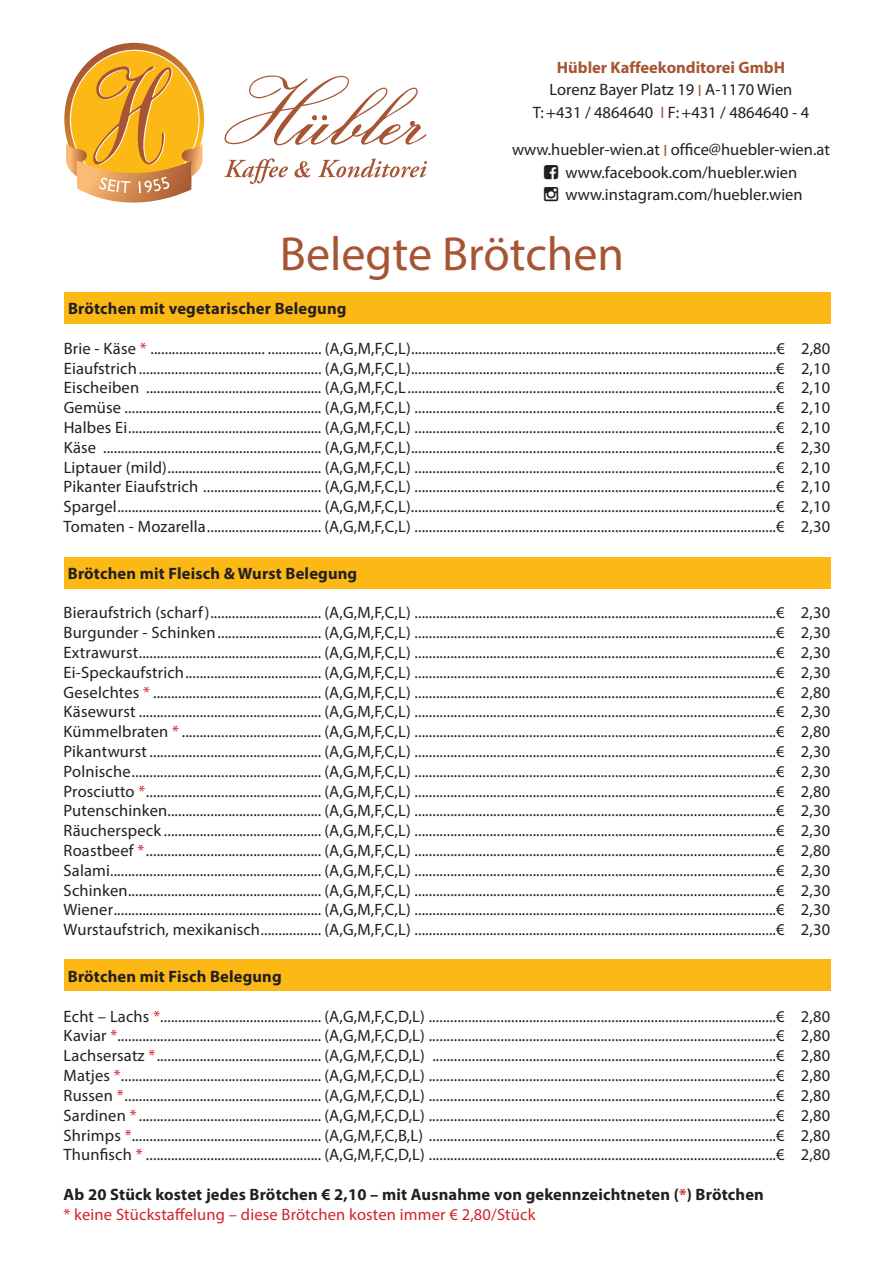
<style>
.page{position:relative;width:893px;height:1263px;background:#fff}
.page>*{position:absolute;margin:0;border:0;box-sizing:border-box;transform-origin:0 0}
.t1{font:48px "Myriad Pro";color:#a75433}
.t2{font:16.5px/19.8px "Myriad Pro";letter-spacing:.01em;color:#231f20;text-align:justify}
.t3{font:700 16.5px/19.8px "Myriad Pro";letter-spacing:.01em;color:#231f20}
.t4{font:16.5px/22.5px "Myriad";color:#231f20;text-align:center}
.s1{font-weight:700;color:#a75433}
.s2{color:#a75433}
.s3{color:#d1232a}
.s4{font-weight:400;color:#d1232a}
</style>
<div class="page">
<div style="left:64px;top:292px;width:767px;height:32px;background:#fcb814"></div>
<div style="left:64px;top:959px;width:767px;height:32px;background:#fcb814"></div>
<div style="left:64px;top:557px;width:767px;height:31px;background:#fcb814"></div>
<svg style="left:64px;top:43px;width:140px;height:160px"></svg>
<svg style="left:225px;top:75px;width:201px;height:70px"></svg>
<svg style="left:224px;top:158px;width:64px;height:26px"></svg>
<svg style="left:294px;top:161px;width:17px;height:16px"></svg>
<svg style="left:318px;top:158px;width:109px;height:19px"></svg>
<p class="t4" style="left:533px;top:56px;width:278px"><span class="s1">Hübler Kaffeekonditorei GmbH<br></span>Lorenz Bayer Platz 19 <span class="s2">I</span> A-1170 Wien<br>T: +431 / 4864640 <span class="s2">I</span> F: +431 / 4864640 - 4</p>
<p class="t4" style="left:512px;top:139px;width:319px">www.huebler-wien.at <span class="s2">I</span> office@huebler-wien.at</p>
<p class="t2" style="left:565px;top:161px;width:239px;line-height:22.5px">www.facebook.com/huebler.wien www.instagram.com/huebler.wien</p>
<h1 class="t1" style="left:280px;top:224px;width:346px">Belegte Brötchen</h1>
<p class="t3" style="left:68px;top:298px;width:280px">Brötchen mit vegetarischer Belegung</p>
<p class="t2" style="left:64px;top:338px;width:768px">Brie - Käse <span class="s3">*</span> ................................ ............... (A,G,M,F,C,L)......................................................................................................€ 2,80<br>Eiaufstrich................................................... (A,G,M,F,C,L)......................................................................................................€ 2,10<br>Eischeiben ................................................. (A,G,M,F,C,L.......................................................................................................€ 2,10<br>Gemüse ....................................................... (A,G,M,F,C,L) .....................................................................................................€ 2,10<br>Halbes Ei...................................................... (A,G,M,F,C,L) .....................................................................................................€ 2,10<br>Käse ............................................................. (A,G,M,F,C,L)......................................................................................................€ 2,30<br>Liptauer (mild)........................................... (A,G,M,F,C,L) .....................................................................................................€ 2,10<br>Pikanter Eiaufstrich ................................. (A,G,M,F,C,L) .....................................................................................................€ 2,10<br>Spargel......................................................... (A,G,M,F,C,L)......................................................................................................€ 2,10<br>Tomaten - Mozarella................................ (A,G,M,F,C,L) .....................................................................................................€ 2,30</p>
<p class="t3" style="left:68px;top:563px;width:291px">Brötchen mit Fleisch &amp; Wurst Belegung</p>
<p class="t2" style="left:64px;top:603px;width:768px">Bieraufstrich (scharf)............................... (A,G,M,F,C,L) .....................................................................................................€ 2,30<br>Burgunder - Schinken............................. (A,G,M,F,C,L) .....................................................................................................€ 2,30<br>Extrawurst................................................... (A,G,M,F,C,L) .....................................................................................................€ 2,30<br>Ei-Speckaufstrich...................................... (A,G,M,F,C,L) .....................................................................................................€ 2,30<br>Geselchtes <span class="s3">*</span> ............................................... (A,G,M,F,C,L) .....................................................................................................€ 2,80<br>Käsewurst ................................................... (A,G,M,F,C,L) .....................................................................................................€ 2,30<br>Kümmelbraten <span class="s3">*</span> ....................................... (A,G,M,F,C,L) .....................................................................................................€ 2,80<br>Pikantwurst................................................ (A,G,M,F,C,L) .....................................................................................................€ 2,30<br>Polnische..................................................... (A,G,M,F,C,L) .....................................................................................................€ 2,30<br>Prosciutto <span class="s3">*</span>................................................. (A,G,M,F,C,L) .....................................................................................................€ 2,80<br>Putenschinken........................................... (A,G,M,F,C,L) .....................................................................................................€ 2,30<br>Räucherspeck ............................................ (A,G,M,F,C,L) .....................................................................................................€ 2,30<br>Roastbeef <span class="s3">*</span>................................................. (A,G,M,F,C,L) .....................................................................................................€ 2,80<br>Salami........................................................... (A,G,M,F,C,L) .....................................................................................................€ 2,30<br>Schinken...................................................... (A,G,M,F,C,L) .....................................................................................................€ 2,30<br>Wiener.......................................................... (A,G,M,F,C,L) .....................................................................................................€ 2,30<br>Wurstaufstrich, mexikanisch................. (A,G,M,F,C,L) .....................................................................................................€ 2,30</p>
<p class="t3" style="left:68px;top:966px;width:215px">Brötchen mit Fisch Belegung</p>
<p class="t2" style="left:64px;top:1006px;width:768px">Echt – Lachs <span class="s3">*</span>............................................. (A,G,M,F,C,D,L) .................................................................................................€ 2,80<br>Kaviar <span class="s3">*</span>......................................................... (A,G,M,F,C,D,L) .................................................................................................€ 2,80<br>Lachsersatz <span class="s3">*</span>.............................................. (A,G,M,F,C,D,L) ................................................................................................€ 2,80<br>Matjes <span class="s3">*</span>........................................................ (A,G,M,F,C,D,L) .................................................................................................€ 2,80<br>Russen <span class="s3">*</span>....................................................... (A,G,M,F,C,D,L) .................................................................................................€ 2,80<br>Sardinen <span class="s3">*</span> ................................................... (A,G,M,F,C,D,L) .................................................................................................€ 2,80<br>Shrimps <span class="s3">*</span>..................................................... (A,G,M,F,C,B,L) .................................................................................................€ 2,80<br>Thunfisch <span class="s3">*</span> ................................................. (A,G,M,F,C,D,L) .................................................................................................€ 2,80</p>
<p class="t3" style="left:64px;top:1184px;width:702px">Ab 20 Stück kostet jedes Brötchen € 2,10 – mit Ausnahme von gekennzeichtneten (<span class="s3">*</span>) Brötchen <span class="s4">* keine Stückstaffelung – diese Brötchen kosten immer € 2,80/Stück</span></p>
</div>
